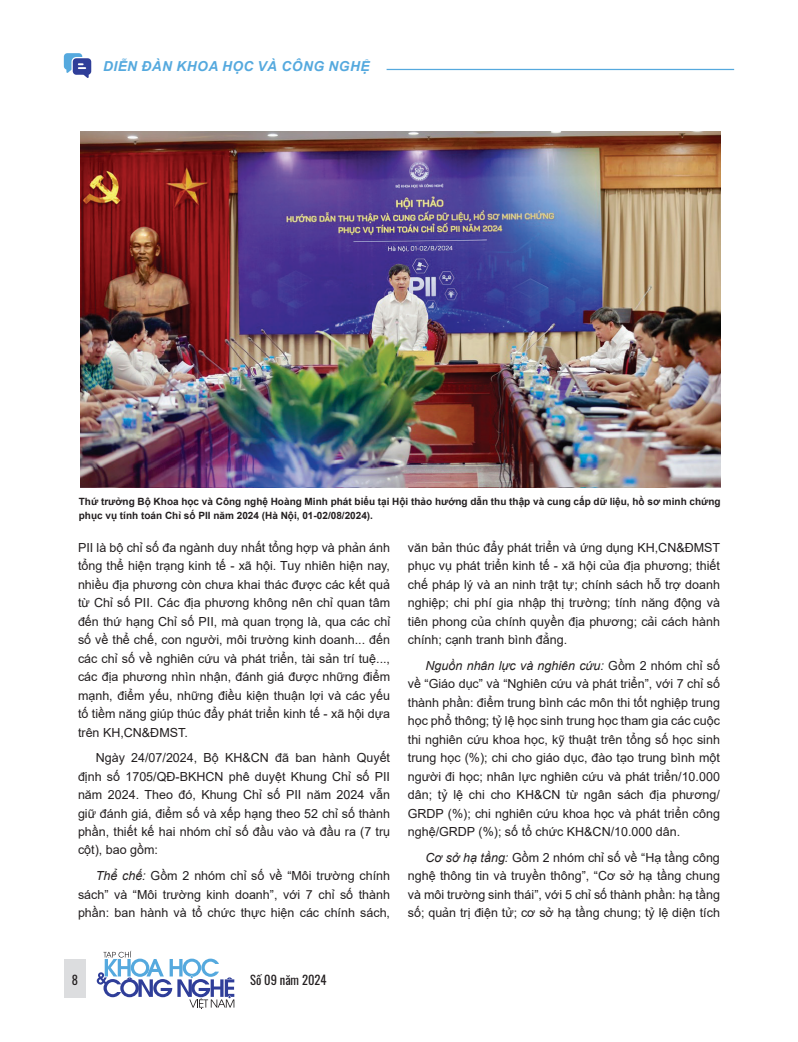
<style>
.page{position:relative;width:798px;height:1042px;background:#fff}
.page>*{position:absolute;margin:0;border:0;box-sizing:border-box;transform-origin:0 0}
.t1{font:italic 700 13.75px "Arial";letter-spacing:.035em;color:#55a9de}
.t2{font:12.5px/18.5px "Arial";color:#231f20;text-align:justify}
.t3{font:12.5px "Oswald";color:#231f20}
.t4{font:700 10px/13.8px "Arial";color:#231f20}
.s1{font-style:italic}
</style>
<div class="page">
<svg style="left:64px;top:53px;width:27px;height:25px"></svg>
<hr style="left:386px;top:69px;width:347px;height:1px;background:#55a9de">
<div style="left:64px;top:958px;width:22px;height:39px;background:#dcdddf"></div>
<svg style="left:97px;top:951px;width:137px;height:58px"></svg>
<img style="left:80px;top:131px;width:640px;height:357px">
<p class="t1" style="left:103px;top:57px;width:268px">DIỄN ĐÀN KHOA HỌC VÀ CÔNG NGHỆ</p>
<p class="t4" style="left:79px;top:495px;width:643px">Thứ trưởng Bộ Khoa học và Công nghệ Hoàng Minh phát biểu tại Hội thảo hướng dẫn thu thập và cung cấp dữ liệu, hồ sơ minh chứng phục vụ tính toán Chỉ số PII năm 2024 (Hà Nội, 01-02/08/2024).</p>
<p class="t2" style="left:78px;top:538px;width:313px">PII là bộ chỉ số đa ngành duy nhất tổng hợp và phản ánh tổng thể hiện trạng kinh tế - xã hội. Tuy nhiên hiện nay, nhiều địa phương còn chưa khai thác được các kết quả từ Chỉ số PII. Các địa phương không nên chỉ quan tâm đến thứ hạng Chỉ số PII, mà quan trọng là, qua các chỉ số về thể chế, con người, môi trường kinh doanh... đến các chỉ số về nghiên cứu và phát triển, tài sản trí tuệ..., các địa phương nhìn nhận, đánh giá được những điểm mạnh, điểm yếu, những điều kiện thuận lợi và các yếu tố tiềm năng giúp thúc đẩy phát triển kinh tế - xã hội dựa trên KH,CN&amp;ĐMST.</p>
<p class="t2" style="left:78px;top:748px;width:313px;text-indent:18px">Ngày 24/07/2024, Bộ KH&amp;CN đã ban hành Quyết định số 1705/QĐ-BKHCN phê duyệt Khung Chỉ số PII năm 2024. Theo đó, Khung Chỉ số PII năm 2024 vẫn giữ đánh giá, điểm số và xếp hạng theo 52 chỉ số thành phần, thiết kế hai nhóm chỉ số đầu vào và đầu ra (7 trụ cột), bao gồm:</p>
<p class="t2" style="left:78px;top:866px;width:313px;text-indent:18px"><span class="s1">Thể chế:</span> Gồm 2 nhóm chỉ số về “Môi trường chính sách” và “Môi trường kinh doanh”, với 7 chỉ số thành phần: ban hành và tổ chức thực hiện các chính sách,</p>
<p class="t2" style="left:407px;top:538px;width:314px">văn bản thúc đẩy phát triển và ứng dụng KH,CN&amp;ĐMST phục vụ phát triển kinh tế - xã hội của địa phương; thiết chế pháp lý và an ninh trật tự; chính sách hỗ trợ doanh nghiệp; chi phí gia nhập thị trường; tính năng động và tiên phong của chính quyền địa phương; cải cách hành chính; cạnh tranh bình đẳng.</p>
<p class="t2" style="left:407px;top:656px;width:313px;text-indent:18px"><span class="s1">Nguồn nhân lực và nghiên cứu:</span> Gồm 2 nhóm chỉ số về “Giáo dục” và “Nghiên cứu và phát triển”, với 7 chỉ số thành phần: điểm trung bình các môn thi tốt nghiệp trung học phổ thông; tỷ lệ học sinh trung học tham gia các cuộc thi nghiên cứu khoa học, kỹ thuật trên tổng số học sinh trung học (%); chi cho giáo dục, đào tạo trung bình một người đi học; nhân lực nghiên cứu và phát triển/10.000 dân; tỷ lệ chi cho KH&amp;CN từ ngân sách địa phương/ GRDP (%); chi nghiên cứu khoa học và phát triển công nghệ/GRDP (%); số tổ chức KH&amp;CN/10.000 dân.</p>
<p class="t2" style="left:407px;top:848px;width:313px;text-indent:18px"><span class="s1">Cơ sở hạ tầng:</span> Gồm 2 nhóm chỉ số về “Hạ tầng công nghệ thông tin và truyền thông”, “Cơ sở hạ tầng chung và môi trường sinh thái”, với 5 chỉ số thành phần: hạ tầng số; quản trị điện tử; cơ sở hạ tầng chung; tỷ lệ diện tích</p>
<p class="t3" style="left:72px;top:968px;width:8px">8</p>
<p class="t3" style="left:250px;top:968px;width:78px">Số 09 năm 2024</p>
</div>
